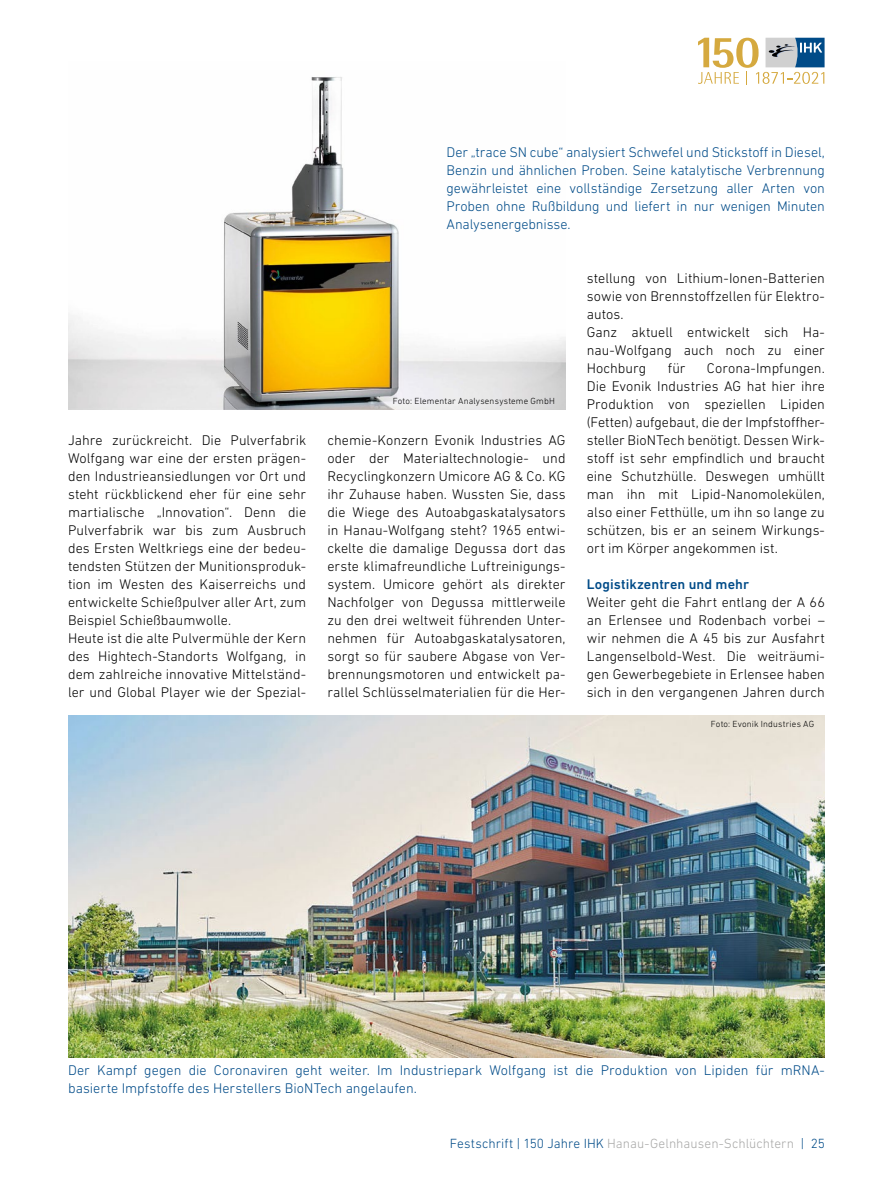
<style>
.page{position:relative;width:893px;height:1191px;background:#fff}
.page>*{position:absolute;margin:0;border:0;box-sizing:border-box;transform-origin:0 0}
.t1{font:300 14.25px/18px "DIN Next LT Pro";color:#000;text-align:justify}
.t2{font:300 14.25px/18px "DIN Next LT Pro";color:#004b88}
.t3{font:500 14.25px "DIN Next LT Pro";letter-spacing:.005em;color:#004b88}
.t4{font:300 13.5px "DIN Next LT Pro";letter-spacing:.005em;color:#a8a8a7}
.t5{font:300 9px "DIN Next LT Pro";letter-spacing:.02em;color:#000}
.s1{color:#004b88}
</style>
<div class="page">
<svg style="left:698px;top:38px;width:127px;height:47px"></svg>
<img style="left:68px;top:715px;width:757px;height:342px">
<img style="left:68px;top:77px;width:498px;height:332px">
<p class="t2" style="left:446px;top:143px;width:380px;text-align:justify">Der „trace SN cube“ analysiert Schwefel und Stickstoff in Diesel, Benzin und ähnlichen Proben. Seine katalytische Verbrennung gewährleistet eine vollständige Zersetzung aller Arten von Proben ohne Rußbildung und liefert in nur wenigen Minuten Analysenergebnisse.</p>
<p class="t5" style="left:393px;top:395px;width:164px">Foto: Elementar Analysensysteme GmbH</p>
<p class="t1" style="left:68px;top:431px;width:240px;text-align:left">Jahre zurückreicht. Die Pulverfabrik Wolfgang war eine der ersten prägen&shy;den Industrieansiedlungen vor Ort und steht rückblickend eher für eine sehr martialische „Innovation“. Denn die Pulverfabrik war bis zum Ausbruch des Ersten Weltkriegs eine der bedeu&shy;tendsten Stützen der Munitionsproduk&shy;tion im Westen des Kaiserreichs und entwickelte Schießpulver aller Art, zum Beispiel Schießbaumwolle.<br>Heute ist die alte Pulvermühle der Kern des Hightech-Standorts Wolfgang, in dem zahlreiche innovative Mittelständ&shy;ler und Global Player wie der Spezial-</p>
<p class="t1" style="left:327px;top:431px;width:240px">chemie-Konzern Evonik Industries AG oder der Materialtechnologie- und Recyclingkonzern Umicore AG &amp; Co. KG ihr Zuhause haben. Wussten Sie, dass die Wiege des Autoabgaskatalysators in Hanau-Wolfgang steht? 1965 entwi&shy;ckelte die damalige Degussa dort das erste klimafreundliche Luftreinigungs&shy;system. Umicore gehört als direkter Nachfolger von Degussa mittlerweile zu den drei weltweit führenden Unter&shy;nehmen für Autoabgaskatalysatoren, sorgt so für saubere Abgase von Ver&shy;brennungsmotoren und entwickelt pa&shy;rallel Schlüsselmaterialien für die Her-</p>
<p class="t1" style="left:587px;top:269px;width:240px;text-align:left">stellung von Lithium-Ionen-Batterien sowie von Brennstoffzellen für Elektro&shy;autos.<br>Ganz aktuell entwickelt sich Ha&shy;nau-Wolfgang auch noch zu einer<br>Hochburg</p>
<p class="t1" style="left:587px;top:359px;width:240px;text-indent:120px">Corona-Impfungen.<br>Die Evonik Industries AG hat hier ihre Produktion von speziellen Lipiden (Fetten) aufgebaut, die der Impfstoffher&shy;steller BioNTech benötigt. Dessen Wirk&shy;stoff ist sehr empfindlich und braucht eine Schutzhülle. Deswegen umhüllt man ihn mit Lipid-Nanomolekülen, also einer Fetthülle, um ihn so lange zu schützen, bis er an seinem Wirkungs&shy;ort im Körper angekommen ist.</p>
<p class="t3" style="left:587px;top:576px;width:164px">Logistikzentren und mehr</p>
<p class="t1" style="left:587px;top:593px;width:240px">Weiter geht die Fahrt entlang der A 66 an Erlensee und Rodenbach vorbei – wir nehmen die A 45 bis zur Ausfahrt Langenselbold-West. Die weiträumi&shy;gen Gewerbegebiete in Erlensee haben sich in den vergangenen Jahren durch</p>
<p class="t1" style="left:668px;top:359px;width:19px">für</p>
<p class="t5" style="left:711px;top:719px;width:105px">Foto: Evonik Industries AG</p>
<p class="t2" style="left:68px;top:1061px;width:758px">Der Kampf gegen die Coronaviren geht weiter. Im Industriepark Wolfgang ist die Produktion von Lipiden für mRNA&shy;basierte Impfstoffe des Herstellers BioNTech angelaufen.</p>
<p class="t4" style="left:450px;top:1135px;width:377px"><span class="s1">Festschrift | 150 Jahre IHK</span> Hanau-Gelnhausen-Schlüchtern <span class="s1">| 25</span></p>
</div>
